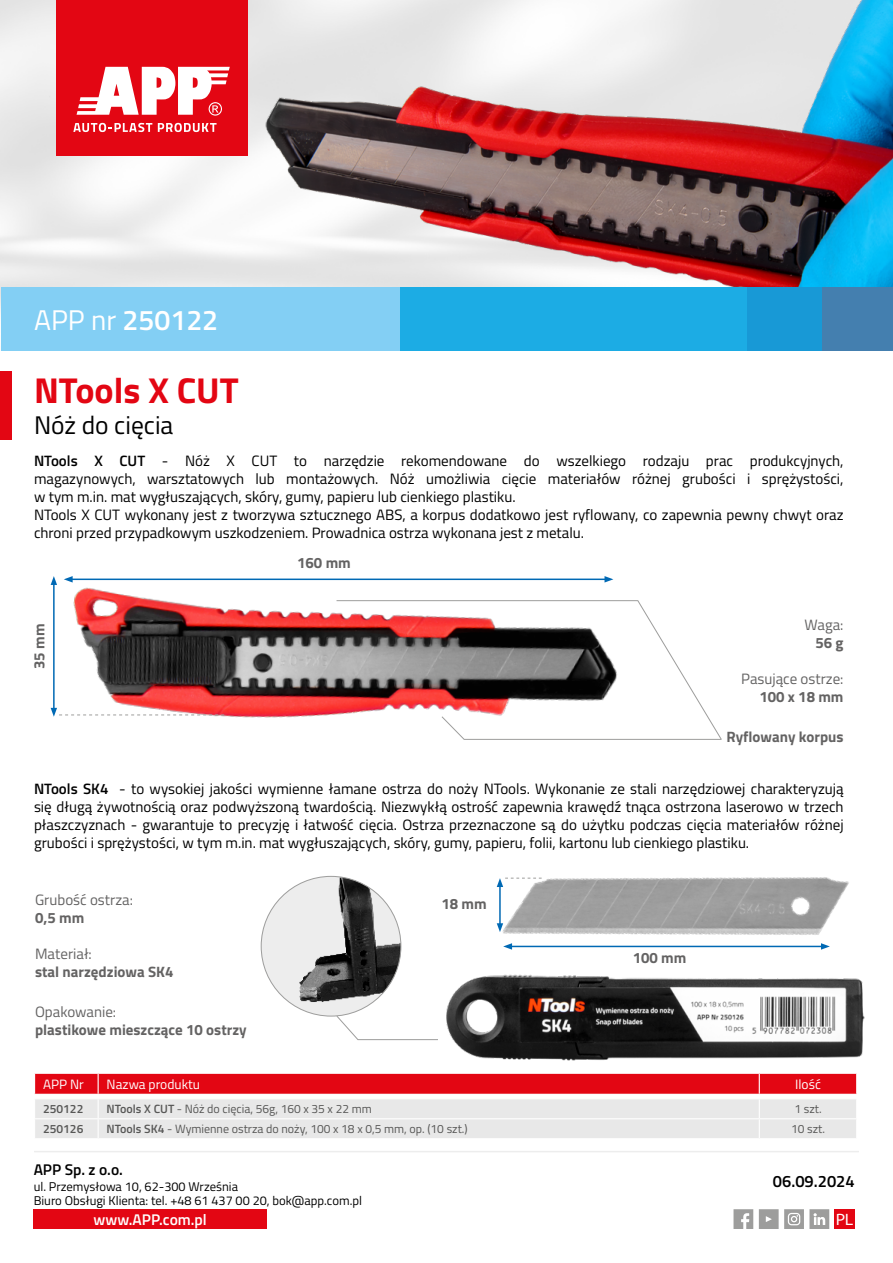
<style>
.page{position:relative;width:893px;height:1263px;background:#fff}
.page>*{position:absolute;margin:0;border:0;box-sizing:border-box;transform-origin:0 0}
.t1{font:700 36px "Titillium";color:#e30613}
.t2{font:600 28.5px "Titillium";color:#fff}
.t3{font:25.5px "Titillium";color:#000}
.t4{font:600 16.5px "Titillium";color:#000}
.t5{font:semi-expanded 16.5px "Myriad Pro";color:#fff}
.t6{font:600 15.45px "Titillium";color:#fff}
.t7{font:600 15.45px "Titillium";color:#000}
.t8{font:15px/18px "Titillium";color:#000}
.t9{font:700 15px "Titillium";color:#646363}
.t10{font:15px "Titillium";color:#646363}
.t11{font:13.5px "Titillium";color:#fff}
.t12{font:12.75px/14.1px "Titillium";color:#000}
.t13{font:12px "Titillium";color:#575756}
.t14{font:600 12px "Titillium";color:#575756}
.s1{font-weight:400}
.s2{font-weight:600}
</style>
<div class="page">
<img style="left:71px;top:579px;width:543px;height:139px">
<img style="left:171px;top:0;width:722px;height:287px">
<svg style="left:733px;top:1209px;width:20px;height:20px"></svg>
<svg style="left:759px;top:1209px;width:70px;height:20px"></svg>
<div style="left:34px;top:1209px;width:233px;height:20px;background:#e30613"></div>
<div style="left:834px;top:1209px;width:21px;height:20px;background:#e30613"></div>
<hr style="left:34px;top:1151px;width:825px;height:1px;background:#ededed">
<div style="left:56px;top:0;width:191px;height:156px;background:#e30613"></div>
<svg style="left:73px;top:123px;width:79px;height:9px"></svg>
<svg style="left:158px;top:123px;width:59px;height:9px"></svg>
<svg style="left:77px;top:67px;width:153px;height:49px"></svg>
<div style="left:728px;top:287px;width:97px;height:64px;background:#1899d6"></div>
<div style="left:399px;top:287px;width:348px;height:64px;background:#1cace4"></div>
<div style="left:1px;top:287px;width:399px;height:64px;background:#83cff4"></div>
<div style="left:823px;top:287px;width:70px;height:64px;background:#447faf"></div>
<div style="left:0;top:371px;width:11px;height:69px;background:#e30613"></div>
<svg style="left:34px;top:1073px;width:823px;height:65px;background:#e9a5a9"></svg>
<hr style="left:70px;top:578px;width:537px;height:2px;background:#0069b4">
<svg style="left:604px;top:576px;width:9px;height:6px"></svg>
<svg style="left:64px;top:576px;width:9px;height:6px"></svg>
<hr style="left:510px;top:946px;width:313px;height:1px;background:#0069b4">
<svg style="left:821px;top:946px;width:9px;height:4px"></svg>
<svg style="left:503px;top:946px;width:9px;height:4px"></svg>
<hr style="left:53px;top:582px;width:2px;height:128px;background:#0069b4">
<svg style="left:51px;top:576px;width:6px;height:9px"></svg>
<img style="left:430px;top:974px;width:435px;height:87px">
<svg style="left:336px;top:600px;width:372px;height:118px"></svg>
<svg style="left:336px;top:1015px;width:103px;height:25px"></svg>
<img style="left:261px;top:876px;width:140px;height:140px;border-radius:70px">
<svg style="left:51px;top:708px;width:173px;height:9px"></svg>
<svg style="left:441px;top:716px;width:281px;height:24px"></svg>
<img style="left:496px;top:877px;width:353px;height:69px">
<h2 class="t2" style="left:34px;top:298px;width:186px"><span class="s1">APP nr</span> 250122</h2>
<h1 class="t1" style="left:34px;top:363px;width:206px">NTools X CUT</h1>
<h3 class="t3" style="left:34px;top:406px;width:141px">Nóż do cięcia</h3>
<p class="t8" style="left:34px;top:451px;width:811px"><span class="s2">NTools X CUT</span> - Nóż X CUT to narzędzie rekomendowane do wszelkiego rodzaju prac produkcyjnych, magazynowych, warsztatowych lub montażowych. Nóż umożliwia cięcie materiałów różnej grubości i sprężystości, w tym m.in. mat wygłuszających, skóry, gumy, papieru lub cienkiego plastiku.<br>NTools X CUT wykonany jest z tworzywa sztucznego ABS, a korpus dodatkowo jest ryflowany, co zapewnia pewny chwyt oraz chroni przed przypadkowym uszkodzeniem. Prowadnica ostrza wykonana jest z metalu.</p>
<p class="t9" style="left:297px;top:552px;width:55px">160 mm</p>
<p class="t9" style="left:28px;top:669px;width:47px;rotate:-90deg">35 mm</p>
<p class="t10" style="left:804px;top:614px;width:41px">Waga:</p>
<p class="t9" style="left:815px;top:631px;width:30px">56 g</p>
<p class="t10" style="left:741px;top:668px;width:104px">Pasujące ostrze:</p>
<p class="t9" style="left:759px;top:685px;width:86px">100 x 18 mm</p>
<p class="t9" style="left:726px;top:725px;width:119px">Ryflowany korpus</p>
<p class="t8" style="left:34px;top:779px;width:811px;text-align:justify"><span class="s2">NTools SK4</span> - to wysokiej jakości wymienne łamane ostrza do noży NTools. Wykonanie ze stali narzędziowej charakteryzują się długą żywotnością oraz podwyższoną twardością. Niezwykłą ostrość zapewnia krawędź tnąca ostrzona laserowo w trzech płaszczyznach - gwarantuje to precyzję i łatwość cięcia. Ostrza przeznaczone są do użytku podczas cięcia materiałów różnej grubości i sprężystości, w tym m.in. mat wygłuszających, skóry, gumy, papieru, folii, kartonu lub cienkiego plastiku.</p>
<p class="t10" style="left:35px;top:889px;width:99px">Grubość ostrza:</p>
<p class="t9" style="left:35px;top:906px;width:51px">0,5 mm</p>
<p class="t10" style="left:35px;top:943px;width:58px">Materiał:</p>
<p class="t9" style="left:35px;top:960px;width:140px">stal narzędziowa SK4</p>
<p class="t10" style="left:35px;top:1001px;width:83px">Opakowanie:</p>
<p class="t9" style="left:35px;top:1018px;width:213px">plastikowe mieszczące 10 ostrzy</p>
<p class="t9" style="left:441px;top:892px;width:47px">18 mm</p>
<p class="t9" style="left:633px;top:946px;width:55px">100 mm</p>
<p class="t11" style="left:43px;top:1074px;width:42px">APP Nr</p>
<p class="t11" style="left:107px;top:1074px;width:95px">Nazwa produktu</p>
<p class="t11" style="left:795px;top:1074px;width:27px">Ilość</p>
<p class="t14" style="left:43px;top:1100px;width:42px">250122</p>
<p class="t13" style="left:107px;top:1100px;width:267px"><span class="s2">NTools X CUT</span> - Nóż do cięcia, 56g, 160 x 35 x 22 mm</p>
<p class="t13" style="left:794px;top:1100px;width:29px">1 szt.</p>
<p class="t14" style="left:43px;top:1120px;width:42px">250126</p>
<p class="t13" style="left:107px;top:1120px;width:363px"><span class="s2">NTools SK4</span> - Wymienne ostrza do noży, 100 x 18 x 0,5 mm, op. (10 szt.)</p>
<p class="t13" style="left:791px;top:1120px;width:35px">10 szt.</p>
<p class="t7" style="left:34px;top:1158px;width:91px">APP Sp. z o.o.</p>
<p class="t12" style="left:34px;top:1179px;width:330px">ul. Przemysłowa 10, 62-300 Września<br>Biuro Obsługi Klienta: tel. +48 61 437 00 20, bok@app.com.pl</p>
<p class="t6" style="left:94px;top:1208px;width:115px">www.APP.com.pl</p>
<p class="t5" style="left:836px;top:1209px;width:19px">PL</p>
<p class="t4" style="left:773px;top:1169px;width:83px">06.09.2024</p>
</div>
